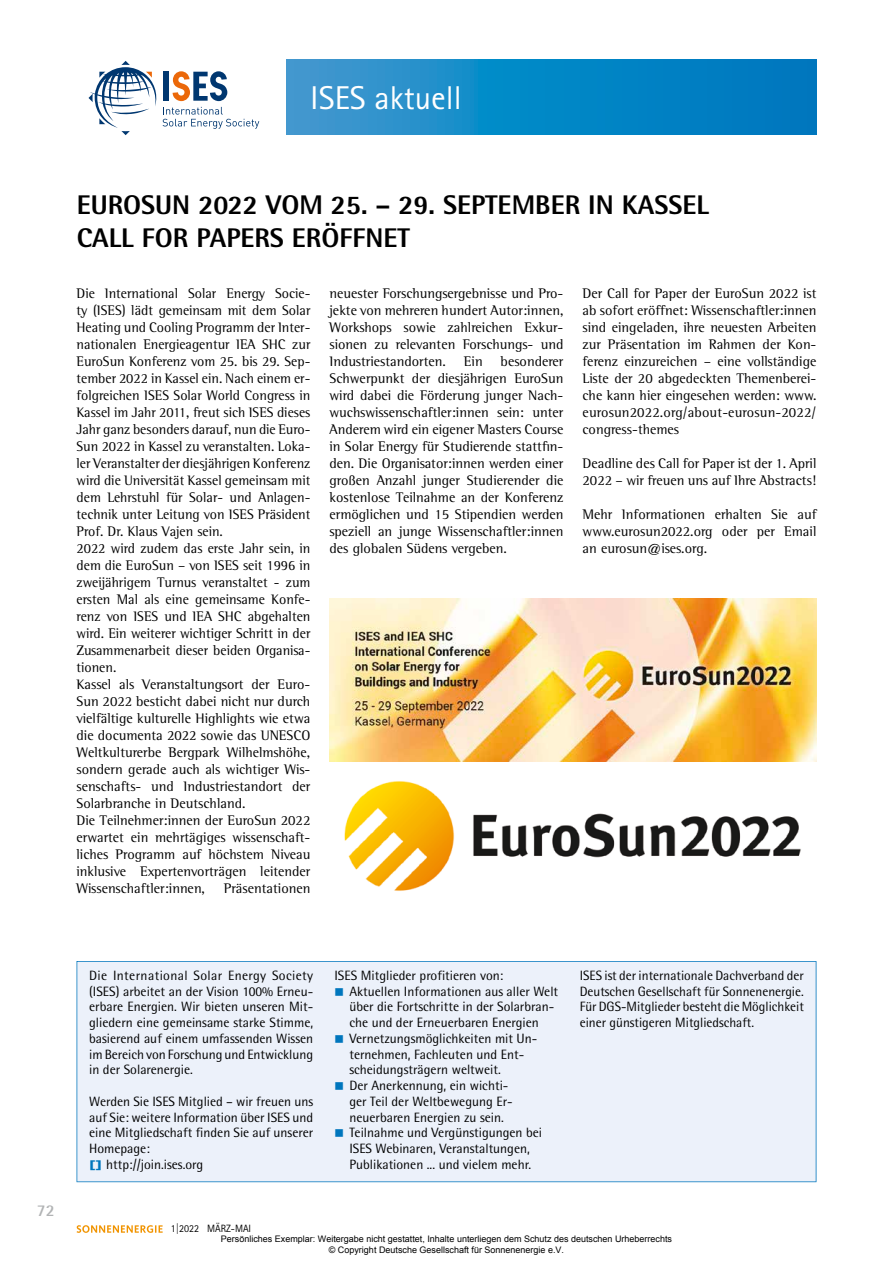
<style>
.page{position:relative;width:893px;height:1263px;background:#fff}
.page>*{position:absolute;margin:0;border:0;box-sizing:border-box;transform-origin:0 0}
.t1{font:33px "Rotis Sans Serif Std";color:#fff}
.t2{font:800 27px/33px "Rotis Semi Sans Std";color:#000}
.t3{font:700 16.5px "Rotis Semi Sans Std";color:#b1b3b4}
.t4{font:14.25px/17px "Rotis Semi Serif Std";color:#000;text-align:justify}
.t5{font:13.5px/15.8px "Rotis Semi Sans Std";color:#000;text-align:justify}
.t6{font:10.65px "Rotis Sans Serif Std";color:#000;scale:.95 1}
.t7{font:9px/10.8px "Arial";color:#000;text-align:center}
.s1{font-family:"Arial";font-weight:700;font-size:10.65px;color:#0076bd}
</style>
<div class="page">
<svg style="left:77px;top:1225px;width:86px;height:8px"></svg>
<svg style="left:89px;top:61px;width:170px;height:74px"></svg>
<svg style="left:287px;top:60px;width:529px;height:74px;background:#1087c6"></svg>
<img style="left:330px;top:599px;width:486px;height:162px">
<img style="left:344px;top:781px;width:457px;height:110px">
<div style="left:77px;top:961px;width:739px;height:221px;background:#ecf1fa"></div>
<svg style="left:335px;top:988px;width:8px;height:7px"></svg>
<svg style="left:335px;top:1035px;width:8px;height:8px"></svg>
<svg style="left:335px;top:1082px;width:8px;height:8px"></svg>
<svg style="left:335px;top:1129px;width:8px;height:8px"></svg>
<h1 class="t1" style="left:310px;top:78px;width:153px">iSES aktuell</h1>
<h2 class="t2" style="left:77px;top:188px;width:634px">EUROSUN 2022 VOM 25. – 29. SEPTEMBER IN KASSEL<br>CALL FOR PAPERS ERÖFFNET</h2>
<p class="t4" style="left:77px;top:284px;width:235px;text-align:left">Die International Solar Energy Socie&shy;ty (ISES) lädt gemeinsam mit dem Solar Heating und Cooling Programm der Inter&shy;nationalen Energieagentur IEA SHC zur EuroSun Konferenz vom 25. bis 29. Sep&shy;tember 2022 in Kassel ein. Nach einem er&shy;folgreichen ISES Solar World Congress in Kassel im Jahr 2011, freut sich ISES dieses Jahr ganz besonders darauf, nun die Euro-Sun 2022 in Kassel zu veranstalten. Loka&shy;ler Veranstalter der diesjährigen Konferenz wird die Universität Kassel gemeinsam mit dem Lehrstuhl für Solar- und Anlagen&shy;technik unter Leitung von ISES Präsident Prof. Dr. Klaus Vajen sein.<br>2022 wird zudem das erste Jahr sein, in dem die EuroSun – von ISES seit 1996 in zweijährigem Turnus veranstaltet - zum ersten Mal als eine gemeinsame Konfe&shy;renz von ISES und IEA SHC abgehalten wird. Ein weiterer wichtiger Schritt in der Zusammenarbeit dieser beiden Organisa&shy;tionen.<br>Kassel als Veranstaltungsort der Euro-Sun 2022 besticht dabei nicht nur durch vielfältige kulturelle Highlights wie etwa die documenta 2022 sowie das UNESCO Weltkulturerbe Bergpark Wilhelmshöhe, sondern gerade auch als wichtiger Wis&shy;senschafts- und Industriestandort der Solarbranche in Deutschland.<br>Die Teilnehmer:innen der EuroSun 2022 erwartet ein mehrtägiges wissenschaft&shy;liches Programm auf höchstem Niveau inklusive Expertenvorträgen leitender Wissenschaftler:innen,</p>
<p class="t4" style="left:224px;top:880px;width:88px">Präsentationen</p>
<p class="t4" style="left:330px;top:284px;width:235px">neuester Forschungsergebnisse und Pro&shy;jekte von mehreren hundert Autor:innen, Workshops sowie zahlreichen Exkur&shy;sionen zu relevanten Forschungs- und Industriestandorten.</p>
<p class="t4" style="left:330px;top:352px;width:235px;text-indent:171px">besonderer Schwerpunkt der diesjährigen EuroSun wird dabei die Förderung junger Nach&shy;wuchswissenschaftler:innen sein: unter Anderem wird ein eigener Masters Course in Solar Energy für Studierende stattfin&shy;den. Die Organisator:innen werden einer großen Anzahl junger Studierender die kostenlose Teilnahme an der Konferenz ermöglichen und 15 Stipendien werden speziell an junge Wissenschaftler:innen des globalen Südens vergeben.</p>
<p class="t4" style="left:464px;top:352px;width:20px">Ein</p>
<p class="t4" style="left:583px;top:285px;width:235px">Der Call for Paper der EuroSun 2022 ist ab sofort eröffnet: Wissenschaftler:innen sind eingeladen, ihre neuesten Arbeiten zur Präsentation im Rahmen der Kon&shy;ferenz einzureichen – eine vollständige Liste der 20 abgedeckten Themenberei&shy;che kann hier eingesehen werden: www. eurosun2022.org/about-eurosun-2022/ congress-themes</p>
<p class="t4" style="left:583px;top:455px;width:235px">Deadline des Call for Paper ist der 1. April<br>2022 – wir freuen uns auf Ihre Abstracts!</p>
<p class="t4" style="left:583px;top:506px;width:235px">Mehr Informationen erhalten Sie auf www.eurosun2022.org oder per Email an eurosun@ises.org.</p>
<p class="t3" style="left:37px;top:1200px;width:19px">72</p>
<p class="t5" style="left:89px;top:967px;width:226px">Die International Solar Energy Society (ISES) arbeitet an der Vision 100% Erneu&shy;erbare Energien. Wir bieten unseren Mit&shy;gliedern eine gemeinsame starke Stimme, basierend auf einem umfassenden Wissen im Bereich von Forschung und Entwicklung in der Solarenergie.</p>
<p class="t5" style="left:89px;top:1093px;width:226px;text-align:left">Werden Sie ISES Mitglied – wir freuen uns auf Sie: weitere Information über ISES und eine Mitgliedschaft finden Sie auf unserer<br>Homepage:<br><span class="s1">[]</span> http://join.ises.org</p>
<p class="t5" style="left:349px;top:967px;width:210px;text-align:left;text-indent:-15px">ISES Mitglieder profitieren von:<br>Aktuellen Informationen aus aller Welt über die Fortschritte in der Solarbran&shy;che und der Erneuerbaren Energien Vernetzungsmöglichkeiten mit Un&shy;ternehmen, Fachleuten und Ent&shy;scheidungsträgern weltweit.<br>Der Anerkennung, ein wichti-<br>ger Teil der Weltbewegung Er&shy;neuerbaren Energien zu sein.<br>Teilnahme und Vergünstigungen bei ISES Webinaren, Veranstaltungen, Publikationen ... und vielem mehr.</p>
<p class="t5" style="left:580px;top:967px;width:226px">ISES ist der internationale Dachverband der Deutschen Gesellschaft für Sonnenenergie.<br>Für DGS-Mitglieder besteht die Möglichkeit einer günstigeren Mitgliedschaft.</p>
<p class="t6" style="left:171px;top:1222px;width:86px">1|2022 März-Mai</p>
<p class="t7" style="left:221px;top:1233px;width:453px">Persönliches Exemplar: Weitergabe nicht gestattet, Inhalte unterliegen dem Schutz des deutschen Urheberrechts © Copyright Deutsche Gesellschaft für Sonnenenergie e.V.</p>
</div>
